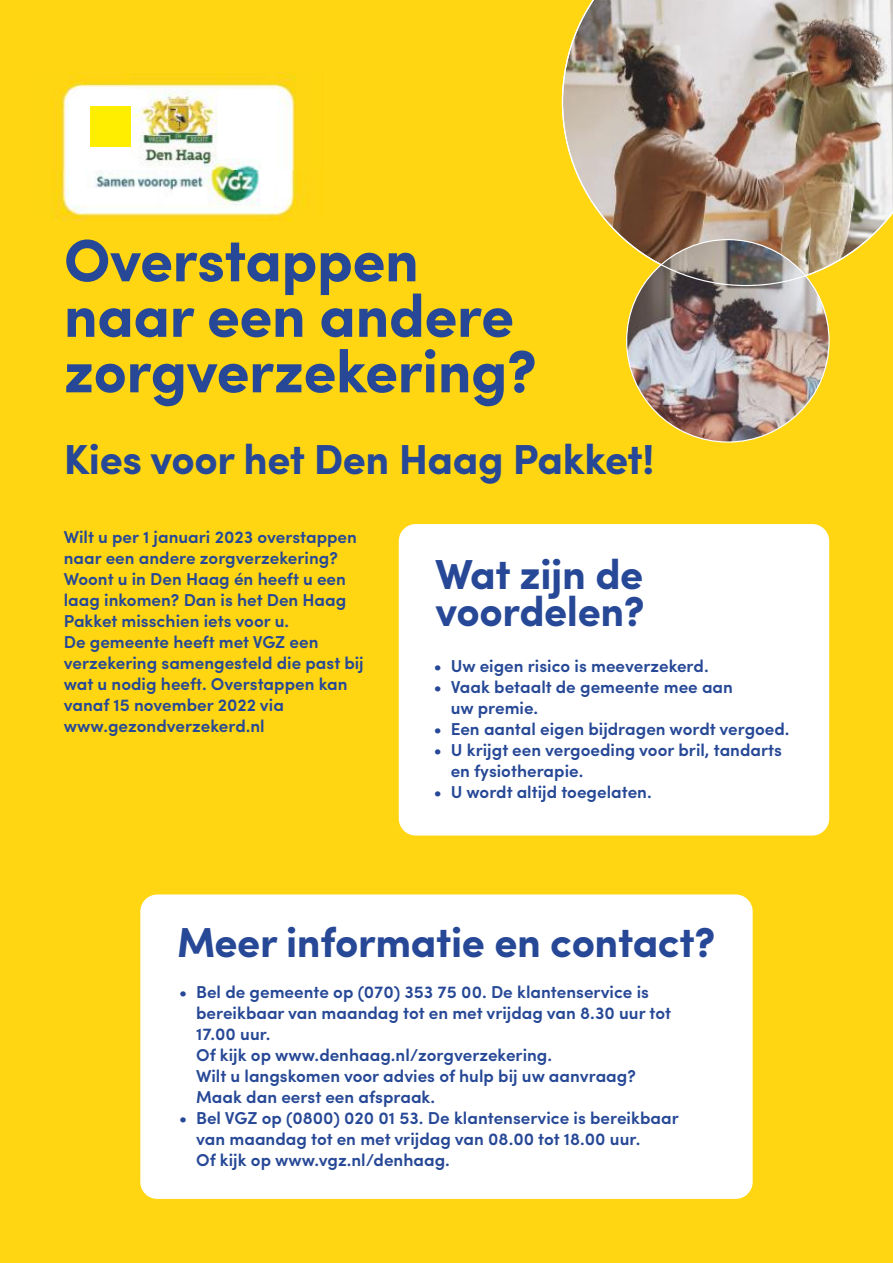
<style>
.page{position:relative;width:893px;height:1263px;background:#ffd611}
.page>*{position:absolute;margin:0;border:0;box-sizing:border-box;transform-origin:0 0}
.t1{font:700 60px/55.5px "Sofia Pro";letter-spacing:-.01em;color:#264896}
.t2{font:700 42px/37.5px "Sofia Pro";letter-spacing:-.01em;color:#264896}
.t3{font:600 17.25px/21px "Sofia Pro";color:#264896}
</style>
<div class="page">
<img style="left:52px;top:72px;width:248px;height:148px">
<img style="left:627px;top:240px;width:202px;height:202px;border-radius:101px">
<img style="left:562px;top:0;width:331px;height:286px">
<div style="left:90px;top:107px;width:41px;height:40px;background:#fe0"></div>
<div style="left:399px;top:524px;width:430px;height:311px;background:#fff;border-radius:17px"></div>
<div style="left:140px;top:894px;width:613px;height:305px;background:#fff;border-radius:17px"></div>
<h1 class="t1" style="left:64px;top:229px;width:474px">Overstappen naar een andere zorgverzekering?</h1>
<h2 class="t2" style="left:64px;top:438px;width:592px">Kies voor het Den Haag Pakket!</h2>
<p class="t3" style="left:64px;top:525px;width:302px">Wilt u per 1 januari 2023 overstappen naar een andere zorgverzekering?<br>Woont u in Den Haag én heeft u een laag inkomen? Dan is het Den Haag<br>Pakket misschien iets voor u.<br>De gemeente heeft met VGZ een verzekering samengesteld die past bij wat u nodig heeft. Overstappen kan vanaf 15 november 2022 via www.gezondverzekerd.nl</p>
<h2 class="t2" style="left:435px;top:553px;width:211px">Wat zijn de voordelen?</h2>
<p class="t3" style="left:434px;top:654px;width:276px">• Uw eigen risico is meeverzekerd.</p>
<p class="t3" style="left:451px;top:675px;width:284px;text-indent:-17px">• Vaak betaalt de gemeente mee aan uw premie .</p>
<p class="t3" style="left:434px;top:717px;width:357px">• Een aantal eigen bijdragen wordt vergoed.</p>
<p class="t3" style="left:451px;top:738px;width:333px;text-indent:-17px">• U krijgt een vergoeding voor bril, tandarts en fysiotherapie.</p>
<p class="t3" style="left:434px;top:780px;width:219px">• U wordt altijd toegelaten.</p>
<h2 class="t2" style="left:177px;top:921px;width:540px">Meer informatie en contact?</h2>
<p class="t3" style="left:196px;top:980px;width:476px;text-indent:-17px">• Bel de gemeente op (070) 353 75 00. De klantenservice is bereikbaar van maandag tot en met vrijdag van 8.30 uur tot 17.00 uur.<br>Of kijk op www.denhaag.nl/zorgverzekering.<br>Wilt u langskomen voor advies of hulp bij uw aanvraag?<br>Maak dan eerst een afspraak.</p>
<p class="t3" style="left:196px;top:1106px;width:484px;text-indent:-17px">• Bel VGZ op (0800) 020 01 53. De klantenservice is bereikbaar van maandag tot en met vrijdag van 08.00 tot 18.00 uur.<br>Of kijk op www.vgz.nl/denhaag.</p>
</div>
